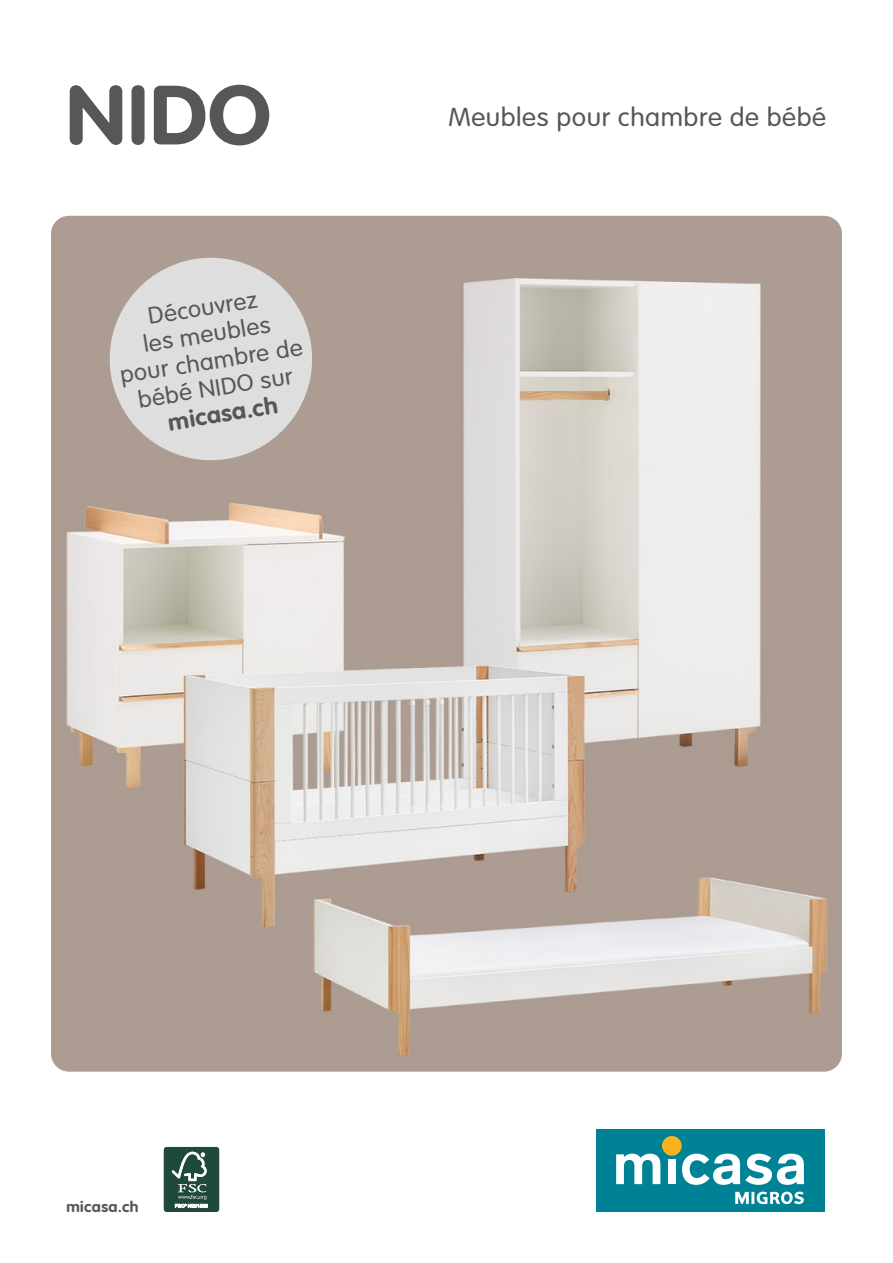
<style>
.page{position:relative;width:893px;height:1263px;background:#fff}
.page>*{position:absolute;margin:0;border:0;box-sizing:border-box;transform-origin:0 0}
.t1{font:700 82.5px "VAG Rounded Std";color:#575756;scale:1.05 1}
.t2{font:300 25.5px "VAG Rounded Std";letter-spacing:.02em;color:#575756;scale:1.05 1}
.t3{font:300 23.25px/27px "VAG Rounded Std";color:#575756;text-align:center;scale:1.05 1}
.t4{font:700 23.25px "VAG Rounded Std";color:#575756;scale:1.05 1}
.t5{font:700 15px "VAG Rounded Std";letter-spacing:.03em;color:#575756;scale:1.05 1}
</style>
<div class="page">
<img style="left:51px;top:216px;width:791px;height:855px">
<svg style="left:102px;top:250px;width:218px;height:218px;background:#cec8c5"></svg>
<div style="left:596px;top:1129px;width:228px;height:82px;background:#008296"></div>
<svg style="left:735px;top:1191px;width:69px;height:13px"></svg>
<svg style="left:616px;top:1153px;width:44px;height:31px"></svg>
<div style="left:662px;top:1136px;width:20px;height:20px;background:#fab31e;border-radius:50%"></div>
<div style="left:668px;top:1159px;width:8px;height:25px;background:#fff"></div>
<svg style="left:682px;top:1153px;width:122px;height:32px"></svg>
<div style="left:164px;top:1147px;width:55px;height:65px;background:#1f4a39;border-radius:3px"></div>
<div style="left:164px;top:1147px;width:55px;height:65px;border:1px solid #1f4a39;border-radius:4px"></div>
<svg style="left:172px;top:1152px;width:36px;height:56px"></svg>
<h1 class="t1" style="left:66px;top:67px;width:196px">NIDO</h1>
<p class="t3" style="left:110px;top:310px;width:177px;rotate:-9deg">Découvrez<br>les meubles<br>pour chambre de bébé NIDO sur</p>
<p class="t4" style="left:166px;top:409px;width:107px;rotate:-9deg">micasa.ch</p>
<p class="t2" style="left:449px;top:103px;width:361px">Meubles pour chambre de bébé</p>
<p class="t5" style="left:66px;top:1198px;width:70px">micasa.ch</p>
</div>
